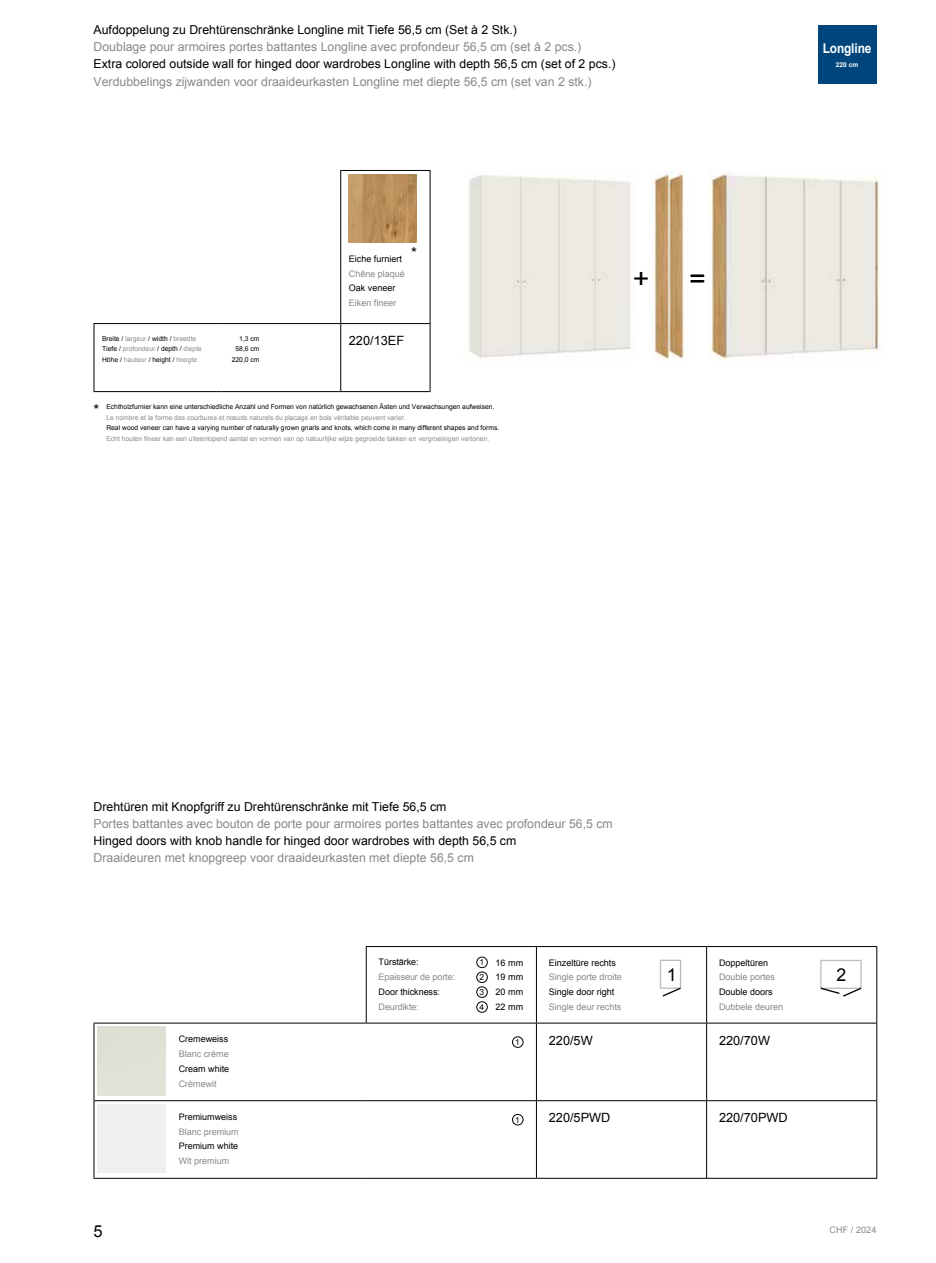
<style>
.page{position:relative;width:936px;height:1263px;background:#fff}
.page>*{position:absolute;margin:0;border:0;box-sizing:border-box;transform-origin:0 0}
.t1{font:27px "Arial";color:#000;scale:1.06 1}
.t2{font:17.7px "Arial";color:#000}
.t3{font:16.5px "Arial";color:#000}
.t4{font:15px "Arial";color:#000}
.t5{font:700 13.5px "Arial";letter-spacing:-.01em;color:#fff;scale:.88 1}
.t6{font:12.75px "Arial";color:#000}
.t7{font:12.3px "Arial";color:#878988}
.t8{font:12.3px "Arial";color:#000}
.t9{font:9px "Arial";color:#000}
.t10{font:9px "Arial";color:#878988}
.t11{font:8.4px "Arial";color:#000}
.t12{font:6.75px "Arial";color:#000}
.t13{font:6.75px "Arial";color:#878988}
.t14{font:700 6.6px "Arial";color:#fff}
.s1{color:#878988}
.s2{color:#000}
</style>
<div class="page">
<hr style="left:340px;top:170px;width:90px;height:1px;background:#000">
<hr style="left:340px;top:171px;width:1px;height:152px;background:#000">
<hr style="left:429px;top:171px;width:1px;height:152px;background:#000">
<hr style="left:340px;top:324px;width:1px;height:67px;background:#000">
<hr style="left:429px;top:324px;width:1px;height:67px;background:#000">
<hr style="left:94px;top:323px;width:127px;height:1px;background:#000">
<hr style="left:221px;top:323px;width:120px;height:1px;background:#000">
<hr style="left:341px;top:323px;width:89px;height:1px;background:#000">
<hr style="left:94px;top:391px;width:127px;height:1px;background:#000">
<hr style="left:221px;top:391px;width:120px;height:1px;background:#000">
<hr style="left:341px;top:391px;width:89px;height:1px;background:#000">
<hr style="left:94px;top:324px;width:1px;height:67px;background:#000">
<img style="left:349px;top:174px;width:68px;height:68px">
<div style="left:817px;top:26px;width:59px;height:58px;background:#00467c"></div>
<hr style="left:536px;top:946px;width:170px;height:1px;background:#000">
<hr style="left:706px;top:946px;width:171px;height:1px;background:#000">
<hr style="left:706px;top:947px;width:1px;height:76px;background:#000">
<hr style="left:876px;top:947px;width:1px;height:76px;background:#000">
<hr style="left:94px;top:1023px;width:272px;height:1px;background:#000">
<hr style="left:94px;top:1023px;width:1px;height:77px;background:#000">
<hr style="left:536px;top:1023px;width:170px;height:1px;background:#000">
<hr style="left:536px;top:1023px;width:1px;height:77px;background:#000">
<hr style="left:706px;top:1023px;width:171px;height:1px;background:#000">
<hr style="left:706px;top:1023px;width:1px;height:77px;background:#000">
<hr style="left:876px;top:1023px;width:1px;height:77px;background:#000">
<hr style="left:94px;top:1100px;width:272px;height:1px;background:#000">
<hr style="left:94px;top:1101px;width:1px;height:77px;background:#000">
<hr style="left:366px;top:1100px;width:170px;height:1px;background:#000">
<hr style="left:536px;top:1100px;width:170px;height:1px;background:#000">
<hr style="left:536px;top:1101px;width:1px;height:77px;background:#000">
<hr style="left:706px;top:1100px;width:171px;height:1px;background:#000">
<hr style="left:706px;top:1101px;width:1px;height:77px;background:#000">
<hr style="left:876px;top:1101px;width:1px;height:77px;background:#000">
<hr style="left:94px;top:1178px;width:272px;height:1px;background:#000">
<hr style="left:366px;top:1178px;width:170px;height:1px;background:#000">
<hr style="left:536px;top:1178px;width:170px;height:1px;background:#000">
<hr style="left:706px;top:1178px;width:171px;height:1px;background:#000">
<hr style="left:366px;top:946px;width:170px;height:1px;background:#000">
<hr style="left:366px;top:947px;width:1px;height:76px;background:#000">
<hr style="left:536px;top:947px;width:1px;height:76px;background:#000">
<hr style="left:366px;top:1023px;width:170px;height:1px;background:#000">
<div style="left:659px;top:960px;width:22px;height:29px;border:1px solid #bbbdbd"></div>
<svg style="left:661px;top:986px;width:21px;height:11px"></svg>
<div style="left:820px;top:960px;width:41px;height:29px;border:1px solid #bbbdbd"></div>
<svg style="left:820px;top:986px;width:42px;height:11px"></svg>
<img style="left:469px;top:175px;width:163px;height:183px">
<img style="left:709px;top:173px;width:172px;height:186px">
<img style="left:651px;top:171px;width:33px;height:188px">
<div style="left:476px;top:957px;width:11px;height:11px;border:1px solid #000;border-radius:50%"></div>
<div style="left:476px;top:972px;width:11px;height:11px;border:1px solid #000;border-radius:50%"></div>
<div style="left:476px;top:986px;width:11px;height:12px;border:1px solid #000;border-radius:50%"></div>
<div style="left:476px;top:1001px;width:11px;height:11px;border:1px solid #000;border-radius:50%"></div>
<div style="left:512px;top:1036px;width:11px;height:12px;border:1px solid #000;border-radius:50%"></div>
<div style="left:512px;top:1114px;width:11px;height:11px;border:1px solid #000;border-radius:50%"></div>
<p class="t8" style="left:94px;top:22px;width:425px">Aufdoppelung zu Drehtürenschränke Longline mit Tiefe 56,5 cm (Set à 2 Stk.)</p>
<p class="t7" style="left:94px;top:39px;width:489px">Doublage pour armoires portes battantes Longline avec profondeur 56,5 cm (set à 2 pcs.)</p>
<p class="t8" style="left:94px;top:56px;width:523px">Extra colored outside wall for hinged door wardrobes Longline with depth 56,5 cm (set of 2 pcs.)</p>
<p class="t7" style="left:94px;top:73px;width:499px">Verdubbelings zijwanden voor draaideurkasten Longline met diepte 56,5 cm (set van 2 stk.)</p>
<p class="t12" style="left:102px;top:334px;width:96px">Breite / <span class="s1">largeur</span> / width / <span class="s1">breedte</span></p>
<p class="t12" style="left:239px;top:334px;width:22px">1,3 cm</p>
<p class="t13" style="left:102px;top:345px;width:101px"><span class="s2">Tiefe /</span> profondeur <span class="s2">/ depth /</span> diepte</p>
<p class="t12" style="left:235px;top:345px;width:26px">58,6 cm</p>
<p class="t12" style="left:102px;top:355px;width:96px">Höhe / <span class="s1">hauteur</span> / height / <span class="s1">hoogte</span></p>
<p class="t12" style="left:232px;top:355px;width:29px">220,0 cm</p>
<p class="t4" style="left:411px;top:242px;width:7px">*</p>
<p class="t9" style="left:349px;top:253px;width:55px">Eiche furniert</p>
<p class="t10" style="left:349px;top:268px;width:58px">Chêne plaqué</p>
<p class="t9" style="left:349px;top:282px;width:48px">Oak veneer</p>
<p class="t10" style="left:349px;top:297px;width:49px">Eiken fineer</p>
<p class="t6" style="left:349px;top:332px;width:57px">220/13EF</p>
<p class="t12" style="left:106px;top:402px;width:389px">Echtholzfurnier kann eine unterschiedliche Anzahl und Formen von natürlich gewachsenen Ästen und Verwachsungen aufweisen.</p>
<p class="t13" style="left:106px;top:413px;width:301px">Le nombre et la forme des courbures et nœuds naturels du placage en bois véritable peuvent varier.</p>
<p class="t12" style="left:106px;top:423px;width:394px">Real wood veneer can have a varying number of naturally grown gnarls and knots, which come in many different shapes and forms.</p>
<p class="t13" style="left:106px;top:434px;width:384px">Echt houten fineer kan een uiteenlopend aantal en vormen van op natuurlijke wijze gegroeide takken en vergroeiingen vertonen.</p>
<p class="t4" style="left:94px;top:400px;width:7px">*</p>
<h1 class="t1" style="left:632px;top:260px;width:17px">+</h1>
<h1 class="t1" style="left:689px;top:260px;width:17px">=</h1>
<p class="t5" style="left:822px;top:40px;width:57px">Longline</p>
<p class="t14" style="left:835px;top:60px;width:24px">220 cm</p>
<p class="t8" style="left:94px;top:798px;width:354px">Drehtüren mit Knopfgriff zu Drehtürenschränke mit Tiefe 56,5 cm</p>
<p class="t7" style="left:94px;top:815px;width:520px">Portes battantes avec bouton de porte pour armoires portes battantes avec profondeur 56,5 cm</p>
<p class="t8" style="left:94px;top:832px;width:424px">Hinged doors with knob handle for hinged door wardrobes with depth 56,5 cm</p>
<p class="t7" style="left:94px;top:849px;width:382px">Draaideuren met knopgreep voor draaideurkasten met diepte 56,5 cm</p>
<p class="t9" style="left:179px;top:1033px;width:51px">Cremeweiss</p>
<p class="t10" style="left:179px;top:1048px;width:52px">Blanc crème</p>
<p class="t9" style="left:179px;top:1063px;width:52px">Cream white</p>
<p class="t10" style="left:179px;top:1078px;width:39px">Crèmewit</p>
<p class="t9" style="left:179px;top:1110px;width:60px">Premiumweiss</p>
<p class="t10" style="left:179px;top:1125px;width:62px">Blanc premium</p>
<p class="t9" style="left:179px;top:1140px;width:61px">Premium white</p>
<p class="t10" style="left:179px;top:1155px;width:52px">Wit premium</p>
<p class="t9" style="left:378px;top:956px;width:42px">Türstärke:</p>
<p class="t10" style="left:378px;top:971px;width:78px">Epaisseur de porte:</p>
<p class="t9" style="left:378px;top:986px;width:63px">Door thickness:</p>
<p class="t10" style="left:378px;top:1001px;width:42px">Deurdikte:</p>
<p class="t11" style="left:479px;top:957px;width:6px">1</p>
<p class="t9" style="left:495px;top:956px;width:29px">16 mm</p>
<p class="t11" style="left:479px;top:972px;width:6px">2</p>
<p class="t9" style="left:495px;top:971px;width:29px">19 mm</p>
<p class="t11" style="left:479px;top:986px;width:6px">3</p>
<p class="t9" style="left:495px;top:986px;width:29px">20 mm</p>
<p class="t11" style="left:479px;top:1001px;width:6px">4</p>
<p class="t9" style="left:495px;top:1001px;width:29px">22 mm</p>
<p class="t11" style="left:515px;top:1036px;width:6px">1</p>
<p class="t9" style="left:549px;top:956px;width:69px">Einzeltüre rechts</p>
<p class="t10" style="left:549px;top:971px;width:75px">Single porte droite</p>
<p class="t9" style="left:549px;top:986px;width:67px">Single door right</p>
<p class="t10" style="left:549px;top:1001px;width:74px">Single deur rechts</p>
<p class="t6" style="left:549px;top:1032px;width:45px">220/5W</p>
<p class="t11" style="left:515px;top:1114px;width:6px">1</p>
<p class="t6" style="left:549px;top:1109px;width:63px">220/5PWD</p>
<p class="t9" style="left:719px;top:956px;width:51px">Doppeltüren</p>
<p class="t10" style="left:719px;top:971px;width:58px">Double portes</p>
<p class="t9" style="left:719px;top:986px;width:55px">Double doors</p>
<p class="t10" style="left:719px;top:1001px;width:66px">Dubbele deuren</p>
<h2 class="t2" style="left:667px;top:963px;width:11px">1</h2>
<h2 class="t2" style="left:836px;top:963px;width:11px">2</h2>
<p class="t6" style="left:719px;top:1032px;width:53px">220/70W</p>
<p class="t6" style="left:719px;top:1109px;width:70px">220/70PWD</p>
<h3 class="t3" style="left:94px;top:1220px;width:11px">5</h3>
<p class="t10" style="left:829px;top:1224px;width:48px">CHF / 2024</p>
</div>
